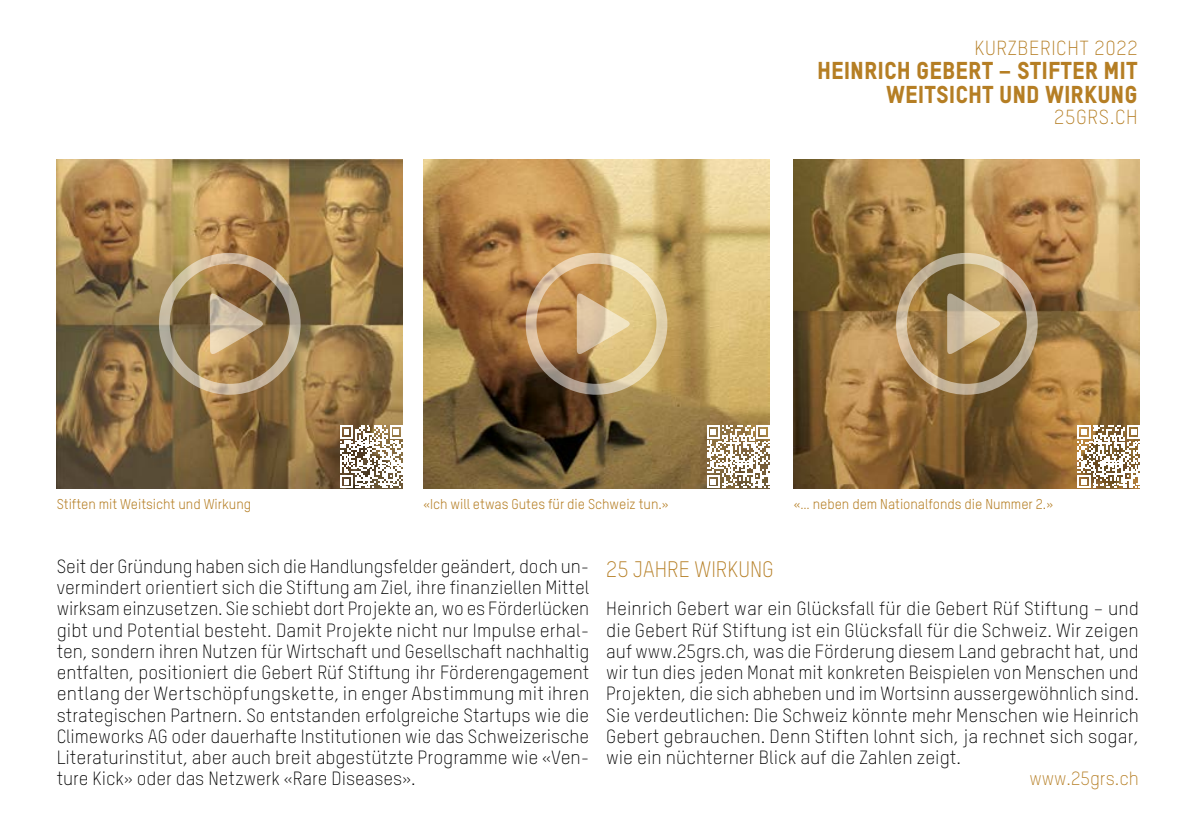
<style>
.page{position:relative;width:1191px;height:840px;background:#fff}
.page>*{position:absolute;margin:0;border:0;box-sizing:border-box;transform-origin:0 0}
.t1{font:24px "TSTAR Headline";color:#b57e24}
.t2{font:300 22px "TSTAR";color:#b57e24}
.t3{font:300 20px "TSTAR";letter-spacing:.03em;color:#b57e24}
.t4{font:300 18.8px/21.2px "TSTAR";color:#000;text-align:justify}
.t5{font:300 18.8px "TSTAR";color:#b57e24}
.t6{font:14px "TSTAR";letter-spacing:-.005em;color:#b57e24}
</style>
<div class="page">
<img style="left:57px;top:159px;width:346px;height:329px">
<svg style="left:158px;top:252px;width:143px;height:143px;background:#a18760"></svg>
<img style="left:794px;top:159px;width:346px;height:329px">
<svg style="left:895px;top:252px;width:143px;height:143px;background:#a5895c"></svg>
<img style="left:423px;top:159px;width:346px;height:329px">
<svg style="left:525px;top:252px;width:142px;height:143px;background:#c4a573"></svg>
<svg style="left:340px;top:425px;width:63px;height:63px"></svg>
<svg style="left:1077px;top:425px;width:63px;height:63px"></svg>
<svg style="left:706px;top:425px;width:63px;height:63px"></svg>
<p class="t6" style="left:57px;top:495px;width:196px">Stiften mit Weitsicht und Wirkung</p>
<p class="t3" style="left:974px;top:36px;width:165px">KURZBERICHT 2022</p>
<p class="t1" style="left:817px;top:55px;width:322px">HEINRICH GEBERT – STIFTER MIT</p>
<p class="t1" style="left:886px;top:79px;width:253px">WEITSICHT UND WIRKUNG</p>
<p class="t3" style="left:1054px;top:105px;width:85px">25GRS.CH</p>
<p class="t6" style="left:423px;top:495px;width:247px">«Ich will etwas Gutes für die Schweiz tun.»</p>
<p class="t6" style="left:794px;top:495px;width:261px">«… neben dem Nationalfonds die Nummer 2.»</p>
<p class="t4" style="left:57px;top:555px;width:534px">Seit der Gründung haben sich die Handlungsfelder geändert, doch un&shy;vermindert orientiert sich die Stiftung am Ziel, ihre finanziellen Mittel wirksam einzusetzen. Sie schiebt dort Projekte an, wo es Förderlücken gibt und Potential besteht. Damit Projekte nicht nur Impulse erhal&shy;ten, sondern ihren Nutzen für Wirtschaft und Gesellschaft nachhaltig entfalten, positioniert die Gebert Rüf Stiftung ihr Förderengagement entlang der Wertschöpfungskette, in enger Abstimmung mit ihren strategischen Partnern. So entstanden erfolgreiche Startups wie die Climeworks AG oder dauerhafte Institutionen wie das Schweizerische Literaturinstitut, aber auch breit abgestützte Programme wie «Ven&shy;ture Kick» oder das Netzwerk «Rare Diseases».</p>
<p class="t2" style="left:606px;top:556px;width:169px">25 JAHRE WIRKUNG</p>
<p class="t4" style="left:606px;top:597px;width:534px">Heinrich Gebert war ein Glücksfall für die Gebert Rüf Stiftung – und die Gebert Rüf Stiftung ist ein Glücksfall für die Schweiz. Wir zeigen auf www.25grs.ch, was die Förderung diesem Land gebracht hat, und wir tun dies jeden Monat mit konkreten Beispielen von Menschen und Projekten, die sich abheben und im Wortsinn aussergewöhnlich sind.<br>Sie verdeutlichen: Die Schweiz könnte mehr Menschen wie Heinrich Gebert gebrauchen. Denn Stiften lohnt sich, ja rechnet sich sogar, wie ein nüchterner Blick auf die Zahlen zeigt.</p>
<p class="t5" style="left:1029px;top:767px;width:111px">www.25grs.ch</p>
</div>
